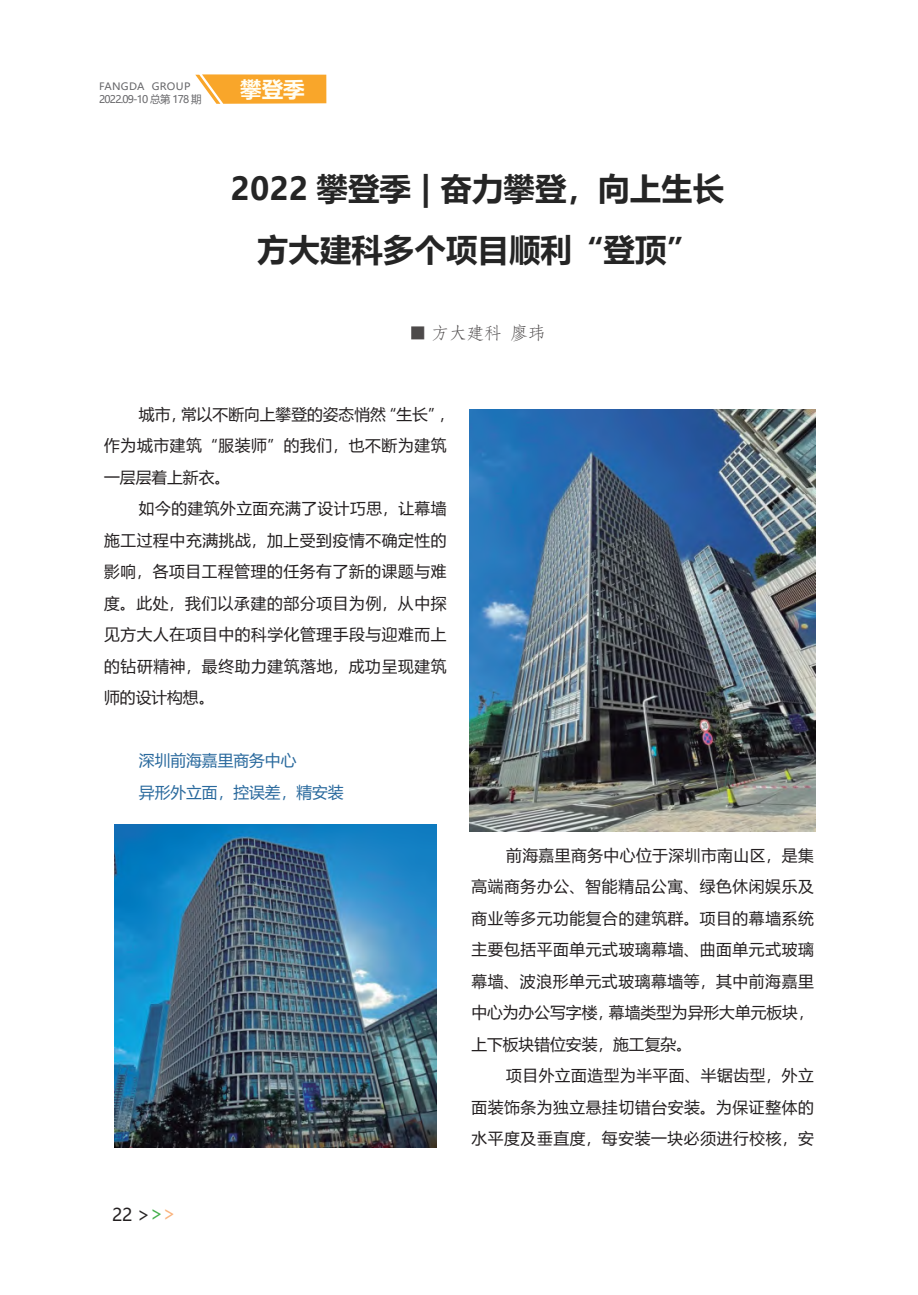
<style>
.page{position:relative;width:918px;height:1295px;background:#fff}
.page>*{position:absolute;margin:0;border:0;box-sizing:border-box;transform-origin:0 0}
.t1{font:700 31.5px/61.2px "Microsoft Ya Hei";color:#252525;text-align:center}
.t2{font:700 21.53px "Microsoft Ya Hei";color:#fffef4}
.t3{font:17.5px "ST Fangsong";color:#231f20}
.t4{font:17.5px "Microsoft Ya Hei";color:#231f20}
.t5{font:15.75px/31.5px "Microsoft Ya Hei";letter-spacing:.035em;color:#231f20;text-align:justify}
.t6{font:15.75px/31.5px "Microsoft Ya Hei";color:#231f20}
.t7{font:15.75px/31.5px "Microsoft Ya Hei";color:#29699d}
.t8{font:10.5px "Microsoft Ya Hei";letter-spacing:-.075em;color:#67676a}
.t9{font:10.15px "Microsoft Ya Hei";letter-spacing:.03em;color:#67676a;scale:1.04 1}
</style>
<div class="page">
<img style="left:114px;top:824px;width:322px;height:323px">
<img style="left:470px;top:409px;width:345px;height:422px">
<svg style="left:195px;top:74px;width:131px;height:30px;background:#f9b146"></svg>
<p class="t9" style="left:99px;top:80px;width:89px">FANGDA GROUP</p>
<p class="t8" style="left:99px;top:92px;width:104px">2022.09-10 总第 178 期</p>
<h2 class="t2" style="left:240px;top:74px;width:66px">攀登季</h2>
<h1 class="t1" style="left:231px;top:156px;width:495px">2022 攀登季 | 奋力攀登，向上生长方大建科多个项目顺利“登顶”</h1>
<p class="t3" style="left:410px;top:321px;width:137px">■ 方大建科 廖玮</p>
<p class="t6" style="left:104px;top:398px;width:352px;text-indent:35px">城市，常以不断向上攀登的姿态悄然“生长”，作为城市建筑“服装师”的我们，也不断为建筑一层层着上新衣。</p>
<p class="t5" style="left:104px;top:492px;width:344px;text-indent:35px">如今的建筑外立面充满了设计巧思，让幕墙施工过程中充满挑战，加上受到疫情不确定性的影响，各项目工程管理的任务有了新的课题与难度。此处，我们以承建的部分项目为例，从中探见方大人在项目中的科学化管理手段与迎难而上的钻研精神，最终助力建筑落地，成功呈现建筑师的设计构想。</p>
<p class="t7" style="left:139px;top:744px;width:206px">深圳前海嘉里商务中心<br>异形外立面，控误差，精安装</p>
<p class="t4" style="left:112px;top:1203px;width:22px">22</p>
<p class="t5" style="left:471px;top:839px;width:344px;text-indent:35px">前海嘉里商务中心位于深圳市南山区，是集高端商务办公、智能精品公寓、绿色休闲娱乐及商业等多元功能复合的建筑群。项目的幕墙系统主要包括平面单元式玻璃幕墙、曲面单元式玻璃幕墙、波浪形单元式玻璃幕墙等，其中前海嘉里中心为办公写字楼，幕墙类型为异形大单元板块，上下板块错位安装，施工复杂。</p>
<p class="t5" style="left:471px;top:1059px;width:344px;text-indent:35px">项目外立面造型为半平面、半锯齿型，外立面装饰条为独立悬挂切错台安装。为保证整体的水平度及垂直度，每安装一块必须进行校核，安</p>
</div>
